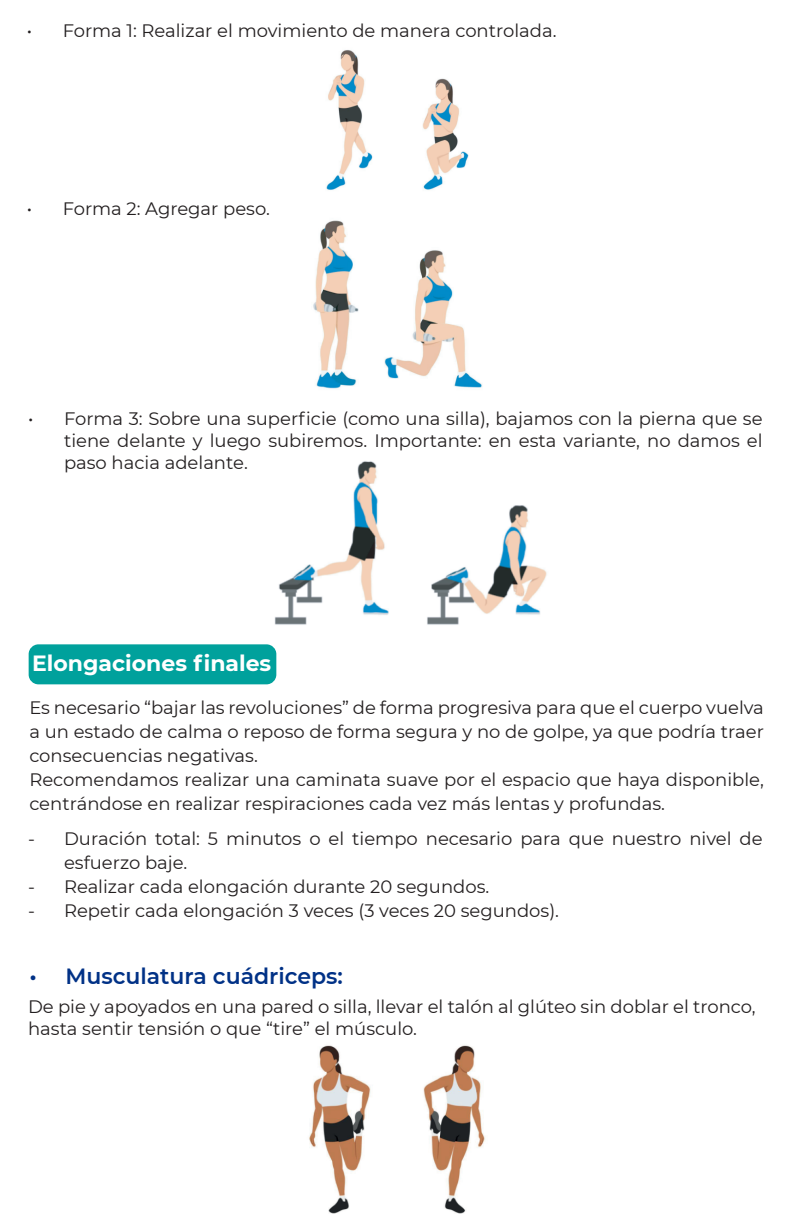
<style>
.page{position:relative;width:792px;height:1224px;background:#fff}
.page>*{position:absolute;margin:0;border:0;box-sizing:border-box;transform-origin:0 0}
.t1{font:600 22px "Montserrat";color:#003186}
.t2{font:700 22px "Montserrat";color:#fff}
.t3{font:18px/24px "Montserrat";color:#231f20}
</style>
<div class="page">
<div style="left:29px;top:644px;width:247px;height:40px;background:#00a19c;border-radius:10px"></div>
<img style="left:326px;top:50px;width:143px;height:140px">
<img style="left:313px;top:220px;width:169px;height:169px">
<img style="left:274px;top:461px;width:273px;height:164px">
<img style="left:309px;top:1045px;width:176px;height:169px">
<p class="t3" style="left:27px;top:18px;width:531px">• Forma 1: Realizar el movimiento de manera controlada.</p>
<p class="t3" style="left:27px;top:196px;width:245px">• Forma 2: Agregar peso.</p>
<p class="t3" style="left:64px;top:407px;width:700px;line-height:22px;text-align:justify;text-indent:-36px">• Forma 3: Sobre una superficie (como una silla), bajamos con la pierna que se tiene delante y luego subiremos. Importante: en esta variante, no damos el paso hacia adelante.</p>
<p class="t2" style="left:32px;top:647px;width:241px">Elongaciones finales</p>
<p class="t3" style="left:29px;top:695px;width:736px">Es necesario “bajar las revoluciones” de forma progresiva para que el cuerpo vuelva a un estado de calma o reposo de forma segura y no de golpe, ya que podría traer consecuencias negativas.<br>Recomendamos realizar una caminata suave por el espacio que haya disponible, centrándose en realizar respiraciones cada vez más lentas y profundas.</p>
<p class="t3" style="left:64px;top:826px;width:700px;text-indent:-36px">- Duración total: 5 minutos o el tiempo necesario para que nuestro nivel de esfuerzo baje.</p>
<p class="t3" style="left:28px;top:874px;width:463px">- Realizar cada elongación durante 20 segundos.</p>
<p class="t3" style="left:28px;top:898px;width:533px">- Repetir cada elongación 3 veces (3 veces 20 segundos).</p>
<p class="t1" style="left:29px;top:961px;width:315px">• Musculatura cuádriceps:</p>
<p class="t3" style="left:28px;top:995px;width:729px;line-height:22px">De pie y apoyados en una pared o silla, llevar el talón al glúteo sin doblar el tronco, hasta sentir tensión o que “tire” el músculo.</p>
</div>
